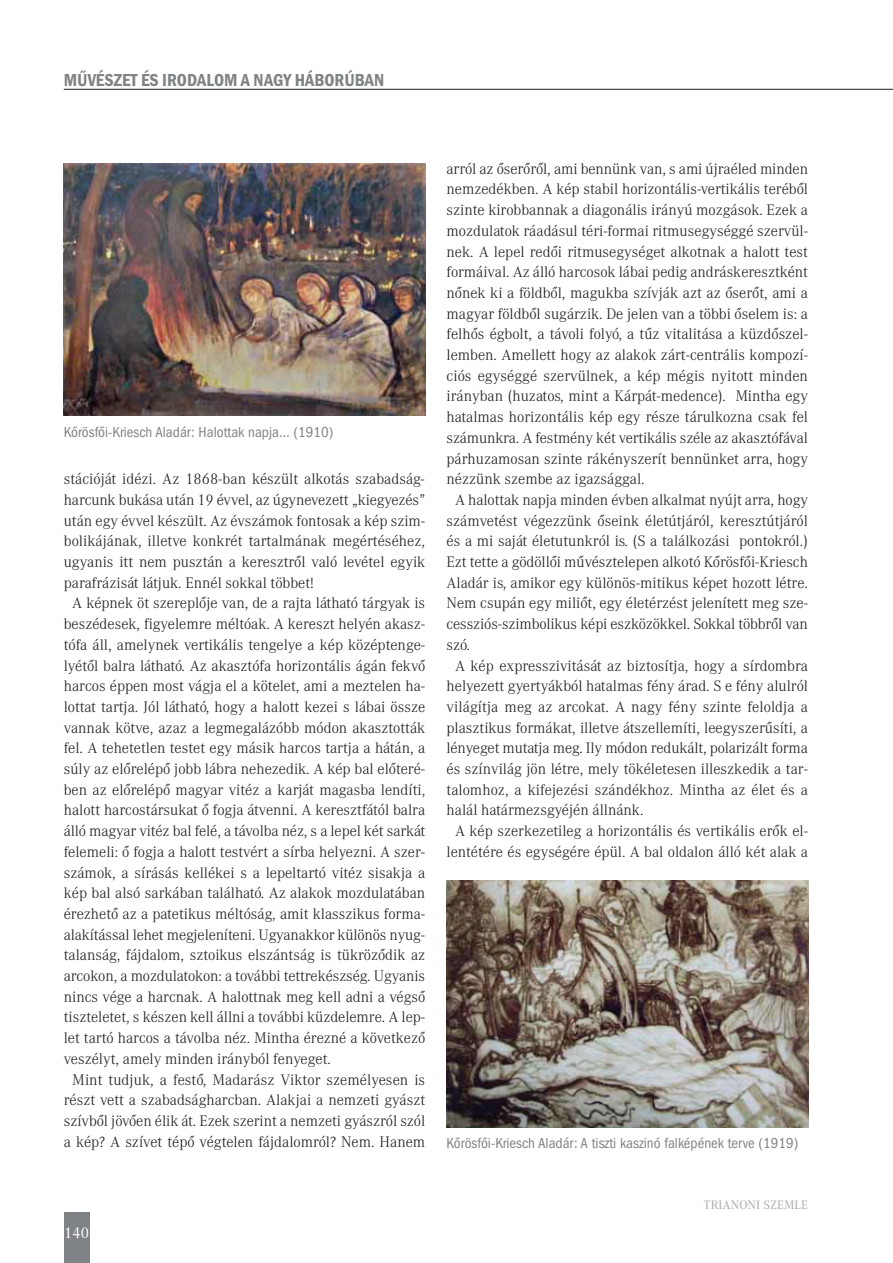
<style>
.page{position:relative;width:893px;height:1263px;background:#fff}
.page>*{position:absolute;margin:0;border:0;box-sizing:border-box;transform-origin:0 0}
.t1{font:600 condensed 18px "Franklin Gothic";color:#808385}
.t2{font:300 15px "Corporate A";color:#201d1e}
.t3{font:condensed 15px "ITC Franklin Gothic Std";color:#808385}
.t4{font:15px "Corporate A";color:#fff}
.t5{font:12px "Corporate A";letter-spacing:.01em;color:#a7a9ac}
</style>
<div class="page">
<hr style="left:64px;top:89px;width:829px;height:1px;background:#201d1e">
<div style="left:64px;top:1212px;width:25px;height:51px;background:#808385"></div>
<img style="left:64px;top:164px;width:362px;height:252px">
<img style="left:446px;top:880px;width:362px;height:248px">
<p class="t1" style="left:64px;top:69px;width:322px">MŰVÉSZET ÉS IRODALOM A NAGY HÁBORÚBAN</p>
<p class="t3" style="left:64px;top:423px;width:271px">Kőrösfői-Kriesch Aladár: Halottak napja… (1910)</p>
<p class="t2" style="left:64px;top:474px;width:362px">stációját idézi. Az 1868-ban készült alkotás szabadság-</p>
<p class="t2" style="left:64px;top:494px;width:363px">harcunk bukása után 19 évvel, az úgynevezett „kiegyezés”</p>
<p class="t2" style="left:64px;top:515px;width:363px">után egy évvel készült. Az évszámok fontosak a kép szim-</p>
<p class="t2" style="left:64px;top:536px;width:363px">bolikájának, illetve konkrét tartalmának megértéséhez,</p>
<p class="t2" style="left:64px;top:556px;width:363px">ugyanis itt nem pusztán a keresztről való levétel egyik</p>
<p class="t2" style="left:64px;top:577px;width:252px">parafrázisát látjuk. Ennél sokkal többet!</p>
<p class="t2" style="left:72px;top:598px;width:354px">A képnek öt szereplője van, de a rajta látható tárgyak is</p>
<p class="t2" style="left:64px;top:618px;width:363px">beszédesek, figyelemre méltóak. A kereszt helyén akasz-</p>
<p class="t2" style="left:64px;top:639px;width:363px">tófa áll, amelynek vertikális tengelye a kép középtenge-</p>
<p class="t2" style="left:64px;top:660px;width:363px">lyétől balra látható. Az akasztófa horizontális ágán fekvő</p>
<p class="t2" style="left:64px;top:681px;width:363px">harcos éppen most vágja el a kötelet, ami a meztelen ha-</p>
<p class="t2" style="left:64px;top:701px;width:363px">lottat tartja. Jól látható, hogy a halott kezei s lábai össze</p>
<p class="t2" style="left:64px;top:722px;width:363px">vannak kötve, azaz a legmegalázóbb módon akasztották</p>
<p class="t2" style="left:64px;top:743px;width:363px">fel. A tehetetlen testet egy másik harcos tartja a hátán, a</p>
<p class="t2" style="left:64px;top:763px;width:363px">súly az előrelépő jobb lábra nehezedik. A kép bal előteré-</p>
<p class="t2" style="left:64px;top:784px;width:363px">ben az előrelépő magyar vitéz a karját magasba lendíti,</p>
<p class="t2" style="left:64px;top:805px;width:363px">halott harcostársukat ő fogja átvenni. A keresztfától balra</p>
<p class="t2" style="left:64px;top:825px;width:363px">álló magyar vitéz bal felé, a távolba néz, s a lepel két sarkát</p>
<p class="t2" style="left:64px;top:846px;width:363px">felemeli: ő fogja a halott testvért a sírba helyezni. A szer-</p>
<p class="t2" style="left:64px;top:867px;width:363px">számok, a sírásás kellékei s a lepeltartó vitéz sisakja a</p>
<p class="t2" style="left:64px;top:888px;width:363px">kép bal alsó sarkában található. Az alakok mozdulatában</p>
<p class="t2" style="left:64px;top:908px;width:363px">érezhető az a patetikus méltóság, amit klasszikus forma-</p>
<p class="t2" style="left:64px;top:929px;width:363px">alakítással lehet megjeleníteni. Ugyanakkor különös nyug-</p>
<p class="t2" style="left:64px;top:950px;width:363px">talanság, fájdalom, sztoikus elszántság is tükröződik az</p>
<p class="t2" style="left:64px;top:970px;width:363px">arcokon, a mozdulatokon: a további tettrekészség. Ugyanis</p>
<p class="t2" style="left:64px;top:991px;width:363px">nincs vége a harcnak. A halottnak meg kell adni a végső</p>
<p class="t2" style="left:64px;top:1012px;width:363px">tiszteletet, s készen kell állni a további küzdelemre. A lep-</p>
<p class="t2" style="left:64px;top:1032px;width:363px">let tartó harcos a távolba néz. Mintha érezné a következő</p>
<p class="t2" style="left:64px;top:1053px;width:269px">veszélyt, amely minden irányból fenyeget.</p>
<p class="t2" style="left:72px;top:1074px;width:354px">Mint tudjuk, a festő, Madarász Viktor személyesen is</p>
<p class="t2" style="left:64px;top:1095px;width:363px">részt vett a szabadságharcban. Alakjai a nemzeti gyászt</p>
<p class="t2" style="left:64px;top:1115px;width:363px">szívből jövően élik át. Ezek szerint a nemzeti gyászról szól</p>
<p class="t2" style="left:64px;top:1136px;width:363px">a kép? A szívet tépő végtelen fájdalomról? Nem. Hanem</p>
<p class="t4" style="left:64px;top:1225px;width:26px">140</p>
<p class="t2" style="left:446px;top:163px;width:363px">arról az őserőről, ami bennünk van, s ami újraéled minden</p>
<p class="t2" style="left:446px;top:184px;width:363px">nemzedékben. A kép stabil horizontális-vertikális teréből</p>
<p class="t2" style="left:446px;top:204px;width:363px">szinte kirobbannak a diagonális irányú mozgások. Ezek a</p>
<p class="t2" style="left:446px;top:225px;width:363px">mozdulatok ráadásul téri-formai ritmusegységgé szervül-</p>
<p class="t2" style="left:446px;top:246px;width:363px">nek. A lepel redői ritmusegységet alkotnak a halott test</p>
<p class="t2" style="left:446px;top:267px;width:363px">formáival. Az álló harcosok lábai pedig andráskeresztként</p>
<p class="t2" style="left:446px;top:287px;width:363px">nőnek ki a földből, magukba szívják azt az őserőt, ami a</p>
<p class="t2" style="left:446px;top:308px;width:363px">magyar földből sugárzik. De jelen van a többi őselem is: a</p>
<p class="t2" style="left:446px;top:329px;width:363px">felhős égbolt, a távoli folyó, a tűz vitalitása a küzdőszel-</p>
<p class="t2" style="left:446px;top:349px;width:363px">lemben. Amellett hogy az alakok zárt-centrális kompozí-</p>
<p class="t2" style="left:446px;top:370px;width:363px">ciós egységgé szervülnek, a kép mégis nyitott minden</p>
<p class="t2" style="left:446px;top:391px;width:363px">irányban (huzatos, mint a Kárpát-medence). Mintha egy</p>
<p class="t2" style="left:446px;top:411px;width:363px">hatalmas horizontális kép egy része tárulkozna csak fel</p>
<p class="t2" style="left:446px;top:432px;width:363px">számunkra. A festmény két vertikális széle az akasztófával</p>
<p class="t2" style="left:446px;top:453px;width:363px">párhuzamosan szinte rákényszerít bennünket arra, hogy</p>
<p class="t2" style="left:446px;top:474px;width:200px">nézzünk szembe az igazsággal.</p>
<p class="t2" style="left:455px;top:494px;width:354px">A halottak napja minden évben alkalmat nyújt arra, hogy</p>
<p class="t2" style="left:446px;top:515px;width:363px">számvetést végezzünk őseink életútjáról, keresztútjáról</p>
<p class="t2" style="left:446px;top:536px;width:363px">és a mi saját életutunkról is. (S a találkozási pontokról.)</p>
<p class="t2" style="left:446px;top:556px;width:363px">Ezt tette a gödöllői művésztelepen alkotó Kőrösfői-Kriesch</p>
<p class="t2" style="left:446px;top:577px;width:363px">Aladár is, amikor egy különös-mitikus képet hozott létre.</p>
<p class="t2" style="left:446px;top:598px;width:363px">Nem csupán egy miliőt, egy életérzést jelenített meg sze-</p>
<p class="t2" style="left:446px;top:618px;width:363px">cessziós-szimbolikus képi eszközökkel. Sokkal többről van</p>
<p class="t2" style="left:446px;top:639px;width:25px">szó.</p>
<p class="t2" style="left:455px;top:660px;width:354px">A kép expresszivitását az biztosítja, hogy a sírdombra</p>
<p class="t2" style="left:446px;top:681px;width:363px">helyezett gyertyákból hatalmas fény árad. S e fény alulról</p>
<p class="t2" style="left:446px;top:701px;width:363px">világítja meg az arcokat. A nagy fény szinte feloldja a</p>
<p class="t2" style="left:446px;top:722px;width:363px">plasztikus formákat, illetve átszellemíti, leegyszerűsíti, a</p>
<p class="t2" style="left:446px;top:743px;width:363px">lényeget mutatja meg. Ily módon redukált, polarizált forma</p>
<p class="t2" style="left:446px;top:763px;width:363px">és színvilág jön létre, mely tökéletesen illeszkedik a tar-</p>
<p class="t2" style="left:446px;top:784px;width:363px">talomhoz, a kifejezési szándékhoz. Mintha az élet és a</p>
<p class="t2" style="left:446px;top:805px;width:198px">halál határmezsgyéjén állnánk.</p>
<p class="t2" style="left:455px;top:825px;width:354px">A kép szerkezetileg a horizontális és vertikális erők el-</p>
<p class="t2" style="left:446px;top:846px;width:363px">lentétére és egységére épül. A bal oldalon álló két alak a</p>
<p class="t3" style="left:446px;top:1134px;width:353px">Kőrösfői-Kriesch Aladár: A tiszti kaszinó falképének terve (1919)</p>
<p class="t5" style="left:704px;top:1198px;width:105px">TRIANONI SZEMLE</p>
</div>
